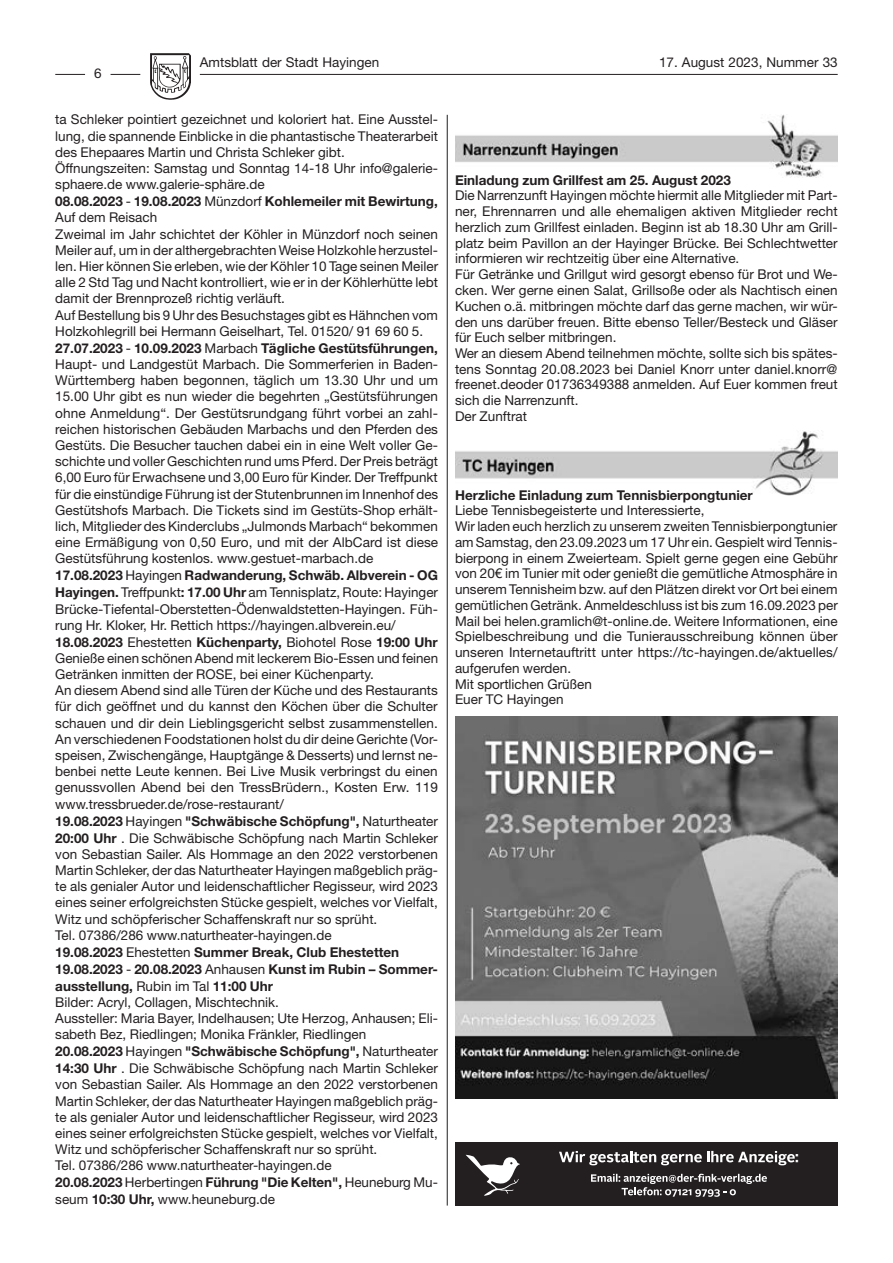
<style>
.page{position:relative;width:893px;height:1263px;background:#fff}
.page>*{position:absolute;margin:0;border:0;box-sizing:border-box;transform-origin:0 0}
.t1{font:700 15px "Alright Web";color:#fff}
.t2{font:13.5px/16.4px "Helvetica Neue LT Std";color:#231f20}
.t3{font:700 13.5px "Helvetica Neue LT Std";color:#231f20}
.s1{font-weight:700}
</style>
<div class="page">
<img style="left:150px;top:53px;width:40px;height:47px">
<svg style="left:111px;top:74px;width:29px;height:1px"></svg>
<hr style="left:55px;top:74px;width:30px;height:1px;background:#231f20">
<hr style="left:200px;top:74px;width:638px;height:1px;background:#231f20">
<hr style="left:447px;top:115px;width:1px;height:1090px;background:#231f20">
<img style="left:455px;top:115px;width:383px;height:62px">
<img style="left:455px;top:431px;width:383px;height:64px">
<img style="left:455px;top:716px;width:383px;height:383px">
<div style="left:455px;top:1142px;width:383px;height:63px;background:#231f20"></div>
<svg style="left:466px;top:1155px;width:54px;height:41px"></svg>
<svg style="left:559px;top:1151px;width:236px;height:14px"></svg>
<svg style="left:591px;top:1174px;width:176px;height:23px"></svg>
<p class="t2" style="left:94px;top:65px;width:9px">6</p>
<p class="t2" style="left:200px;top:54px;width:181px">Amtsblatt der Stadt Hayingen</p>
<p class="t2" style="left:659px;top:54px;width:180px">17. August 2023, Nummer 33</p>
<p class="t2" style="left:55px;top:111px;width:384px">ta Schleker pointiert gezeichnet und koloriert hat. Eine Ausstel&shy;lung, die spannende Einblicke in die phantastische Theaterarbeit des Ehepaares Martin und Christa Schleker gibt.<br>Öffnungszeiten: Samstag und Sonntag 14-18 Uhr info@galerie&shy;sphaere.de www.galerie-sphäre.de<br><span class="s1">08.08.2023</span> - <span class="s1">19.08.2023</span> Münzdorf <span class="s1">Kohlemeiler mit Bewirtung, </span>Auf dem Reisach<br>Zweimal im Jahr schichtet der Köhler in Münzdorf noch seinen Meiler auf, um in der althergebrachten Weise Holzkohle herzustel&shy;len. Hier können Sie erleben, wie der Köhler 10 Tage seinen Meiler alle 2 Std Tag und Nacht kontrolliert, wie er in der Köhlerhütte lebt damit der Brennprozeß richtig verläuft.<br>Auf Bestellung bis 9 Uhr des Besuchstages gibt es Hähnchen vom Holzkohlegrill bei Hermann Geiselhart, Tel. 01520/ 91 69 60 5.<br><span class="s1">27.07.2023</span> - <span class="s1">10.09.2023</span> Marbach <span class="s1">Tägliche Gestütsführungen, </span>Haupt- und Landgestüt Marbach. Die Sommerferien in Baden-Württemberg haben begonnen, täglich um 13.30 Uhr und um 15.00 Uhr gibt es nun wieder die begehrten „Gestütsführungen ohne Anmeldung“. Der Gestütsrundgang führt vorbei an zahl&shy;reichen historischen Gebäuden Marbachs und den Pferden des Gestüts. Die Besucher tauchen dabei ein in eine Welt voller Ge&shy;schichte und voller Geschichten rund ums Pferd. Der Preis beträgt 6,00 Euro für Erwachsene und 3,00 Euro für Kinder. Der Treffpunkt für die einstündige Führung ist der Stutenbrunnen im Innenhof des Gestütshofs Marbach. Die Tickets sind im Gestüts-Shop erhält&shy;lich, Mitglieder des Kinderclubs „Julmonds Marbach“ bekommen eine Ermäßigung von 0,50 Euro, und mit der AlbCard ist diese Gestütsführung kostenlos. www.gestuet-marbach.de <span class="s1">17.08.2023</span> Hayingen <span class="s1">Radwanderung, Schwäb. Albverein - OG Hayingen.</span> Treffpunkt<span class="s1">: 17.00 Uhr</span> am Tennisplatz, Route: Hayinger Brücke-Tiefental-Oberstetten-Ödenwaldstetten-Hayingen. Füh&shy;rung Hr. Kloker, Hr. Rettich https://hayingen.albverein.eu/ <span class="s1">18.08.2023</span> Ehestetten <span class="s1">Küchenparty,</span> Biohotel Rose <span class="s1">19:00 Uhr </span>Genieße einen schönen Abend mit leckerem Bio-Essen und feinen Getränken inmitten der ROSE, bei einer Küchenparty.<br>An diesem Abend sind alle Türen der Küche und des Restaurants für dich geöffnet und du kannst den Köchen über die Schulter schauen und dir dein Lieblingsgericht selbst zusammenstellen.<br>An verschiedenen Foodstationen holst du dir deine Gerichte (Vor&shy;speisen, Zwischengänge, Hauptgänge &amp; Desserts) und lernst ne&shy;benbei nette Leute kennen. Bei Live Musik verbringst du einen genussvollen Abend bei den TressBrüdern., Kosten Erw. 119 www.tressbrueder.de/rose-restaurant/<br><span class="s1">19.08.2023</span> Hayingen <span class="s1">"Schwäbische Schöpfung",</span> Naturtheater <span class="s1">20:00 Uhr</span> . Die Schwäbische Schöpfung nach Martin Schleker von Sebastian Sailer. Als Hommage an den 2022 verstorbenen Martin Schleker, der das Naturtheater Hayingen maßgeblich präg&shy;te als genialer Autor und leidenschaftlicher Regisseur, wird 2023 eines seiner erfolgreichsten Stücke gespielt, welches vor Vielfalt, Witz und schöpferischer Schaffenskraft nur so sprüht.<br>Tel. 07386/286 www.naturtheater-hayingen.de<br><span class="s1">19.08.2023</span> Ehestetten <span class="s1">Summer Break, Club Ehestetten 19.08.2023</span> - <span class="s1">20.08.2023</span> Anhausen <span class="s1">Kunst im Rubin – Sommer&shy;ausstellung,</span> Rubin im Tal <span class="s1">11:00 Uhr<br></span>Bilder: Acryl, Collagen, Mischtechnik.<br>Aussteller: Maria Bayer, Indelhausen; Ute Herzog, Anhausen; Eli&shy;sabeth Bez, Riedlingen; Monika Fränkler, Riedlingen<br><span class="s1">20.08.2023</span> Hayingen <span class="s1">"Schwäbische Schöpfung",</span> Naturtheater <span class="s1">14:30 Uhr</span> . Die Schwäbische Schöpfung nach Martin Schleker von Sebastian Sailer. Als Hommage an den 2022 verstorbenen Martin Schleker, der das Naturtheater Hayingen maßgeblich präg&shy;te als genialer Autor und leidenschaftlicher Regisseur, wird 2023 eines seiner erfolgreichsten Stücke gespielt, welches vor Vielfalt, Witz und schöpferischer Schaffenskraft nur so sprüht.<br>Tel. 07386/286 www.naturtheater-hayingen.de<br><span class="s1">20.08.2023</span> Herbertingen <span class="s1">Führung "Die Kelten",</span> Heuneburg Mu&shy;seum <span class="s1">10:30 Uhr,</span> www.heuneburg.de</p>
<p class="t3" style="left:455px;top:172px;width:277px">Einladung zum Grillfest am 25. August 2023</p>
<p class="t2" style="left:455px;top:188px;width:384px;line-height:15.8px">Die Narrenzunft Hayingen möchte hiermit alle Mitglieder mit Part&shy;ner, Ehrennarren und alle ehemaligen aktiven Mitglieder recht herzlich zum Grillfest einladen. Beginn ist ab 18.30 Uhr am Grill&shy;platz beim Pavillon an der Hayinger Brücke. Bei Schlechtwetter informieren wir rechtzeitig über eine Alternative.<br>Für Getränke und Grillgut wird gesorgt ebenso für Brot und We&shy;cken. Wer gerne einen Salat, Grillsoße oder als Nachtisch einen Kuchen o.ä. mitbringen möchte darf das gerne machen, wir wür&shy;den uns darüber freuen. Bitte ebenso Teller/Besteck und Gläser für Euch selber mitbringen.<br>Wer an diesem Abend teilnehmen möchte, sollte sich bis spätes&shy;tens Sonntag 20.08.2023 bei Daniel Knorr unter daniel.knorr@ freenet.deoder 01736349388 anmelden. Auf Euer kommen freut sich die Narrenzunft.<br>Der Zunftrat</p>
<p class="t3" style="left:455px;top:486px;width:299px">Herzliche Einladung zum Tennisbierpongtunier</p>
<p class="t2" style="left:455px;top:502px;width:384px;line-height:15.8px">Liebe Tennisbegeisterte und Interessierte,<br>Wir laden euch herzlich zu unserem zweiten Tennisbierpongtunier am Samstag, den 23.09.2023 um 17 Uhr ein. Gespielt wird Tennis&shy;bierpong in einem Zweierteam. Spielt gerne gegen eine Gebühr von 20€ im Tunier mit oder genießt die gemütliche Atmosphäre in unserem Tennisheim bzw. auf den Plätzen direkt vor Ort bei einem gemütlichen Getränk. Anmeldeschluss ist bis zum 16.09.2023 per Mail bei helen.gramlich@t-online.de. Weitere Informationen, eine Spielbeschreibung und die Tunierausschreibung können über unseren Internetauftritt unter https://tc-hayingen.de/aktuelles/ aufgerufen werden.<br>Mit sportlichen Grüßen<br>Euer TC Hayingen</p>
<p class="t1" style="left:795px;top:1149px;width:5px">:</p>
</div>
